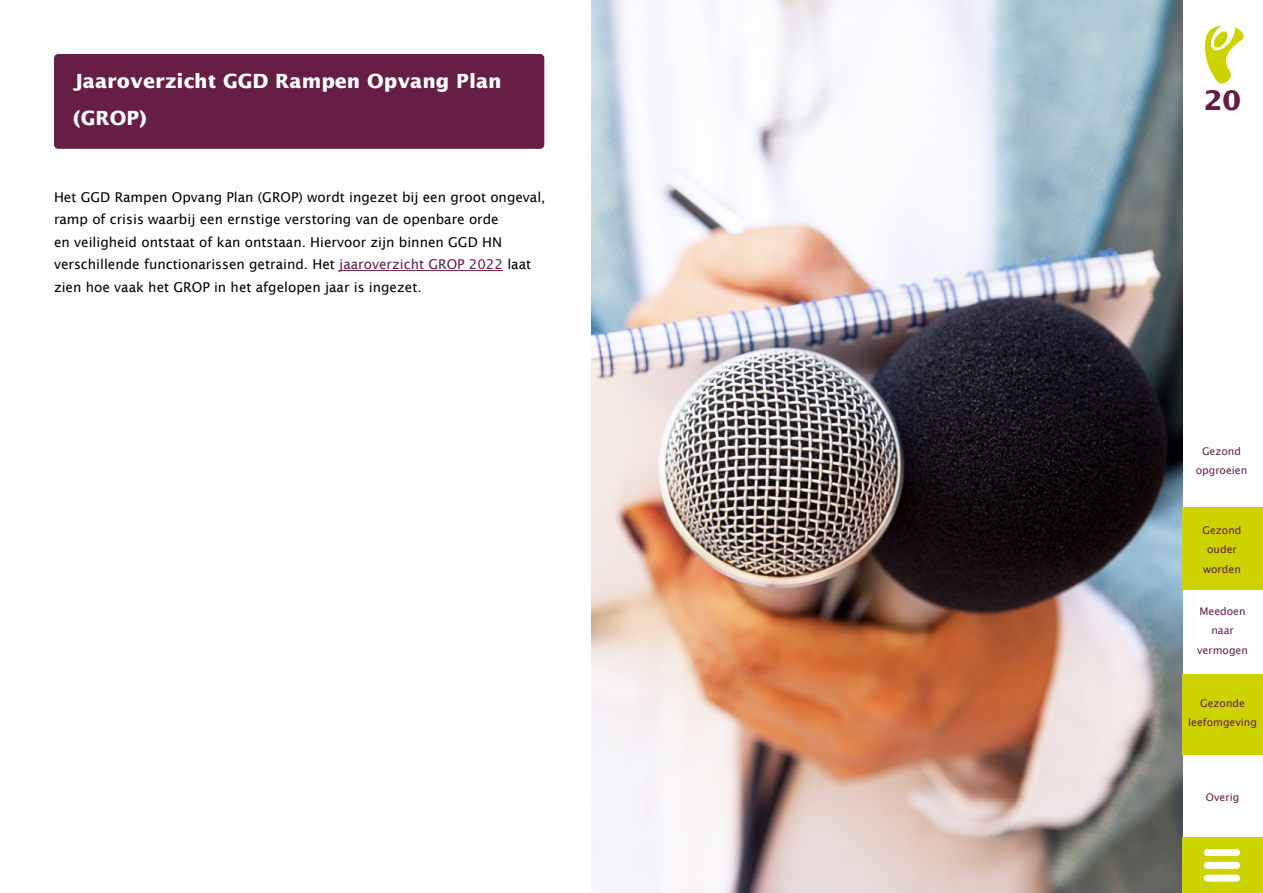
<style>
.page{position:relative;width:1263px;height:893px;background:#fff}
.page>*{position:absolute;margin:0;border:0;box-sizing:border-box;transform-origin:0 0}
.t1{font:700 27px "Lucida Sans";color:#661d44}
.Subkop2{font:700 19.5px/37.5px "Lucida Sans";color:#fff}
.Platte_tekst{font:13.5px/22.5px "Lucida Sans";color:#000}
.t2{font:10.5px/19.5px "Lucida Sans Unicode";color:#671e45;text-align:center}
.s1{color:#671e45}
</style>
<div class="page">
<svg style="left:1204px;top:26px;width:40px;height:58px"></svg>
<img style="left:591px;top:0;width:591px;height:893px">
<div style="left:54px;top:54px;width:490px;height:95px;background:#671e45;border-radius:4px"></div>
<hr style="left:339px;top:270px;width:164px;height:1px;background:#671e45">
<div style="left:1182px;top:674px;width:81px;height:81px;background:#ccd300"></div>
<div style="left:1182px;top:838px;width:81px;height:55px;background:#ccd300"></div>
<div style="left:1204px;top:849px;width:36px;height:7px;background:#fff;border-radius:4px"></div>
<div style="left:1204px;top:862px;width:36px;height:7px;background:#fff;border-radius:4px"></div>
<div style="left:1204px;top:875px;width:36px;height:7px;background:#fff;border-radius:4px"></div>
<div style="left:1182px;top:508px;width:81px;height:82px;background:#ccd300"></div>
<h2 class="Subkop2" style="left:73px;top:62px;width:430px">Jaaroverzicht GGD Rampen Opvang Plan (GROP)</h2>
<p class="Platte_tekst" style="left:54px;top:186px;width:493px">Het GGD Rampen Opvang Plan (GROP) wordt ingezet bij een groot ongeval, ramp of crisis waarbij een ernstige verstoring van de openbare orde<br>en veiligheid ontstaat of kan ontstaan. Hiervoor zijn binnen GGD HN verschillende functionarissen getraind. Het <span class="s1">jaaroverzicht GROP 2022</span> laat zien hoe vaak het GROP in het afgelopen jaar is ingezet.</p>
<h1 class="t1" style="left:1204px;top:86px;width:39px">20</h1>
<p class="t2" style="left:1196px;top:441px;width:53px">Gezond opgroeien</p>
<p class="t2" style="left:1202px;top:520px;width:41px">Gezond ouder worden</p>
<p class="t2" style="left:1197px;top:601px;width:52px">Meedoen naar vermogen</p>
<p class="t2" style="left:1188px;top:693px;width:70px">Gezonde leefomgeving</p>
<p class="t2" style="left:1206px;top:787px;width:35px">Overig</p>
</div>
